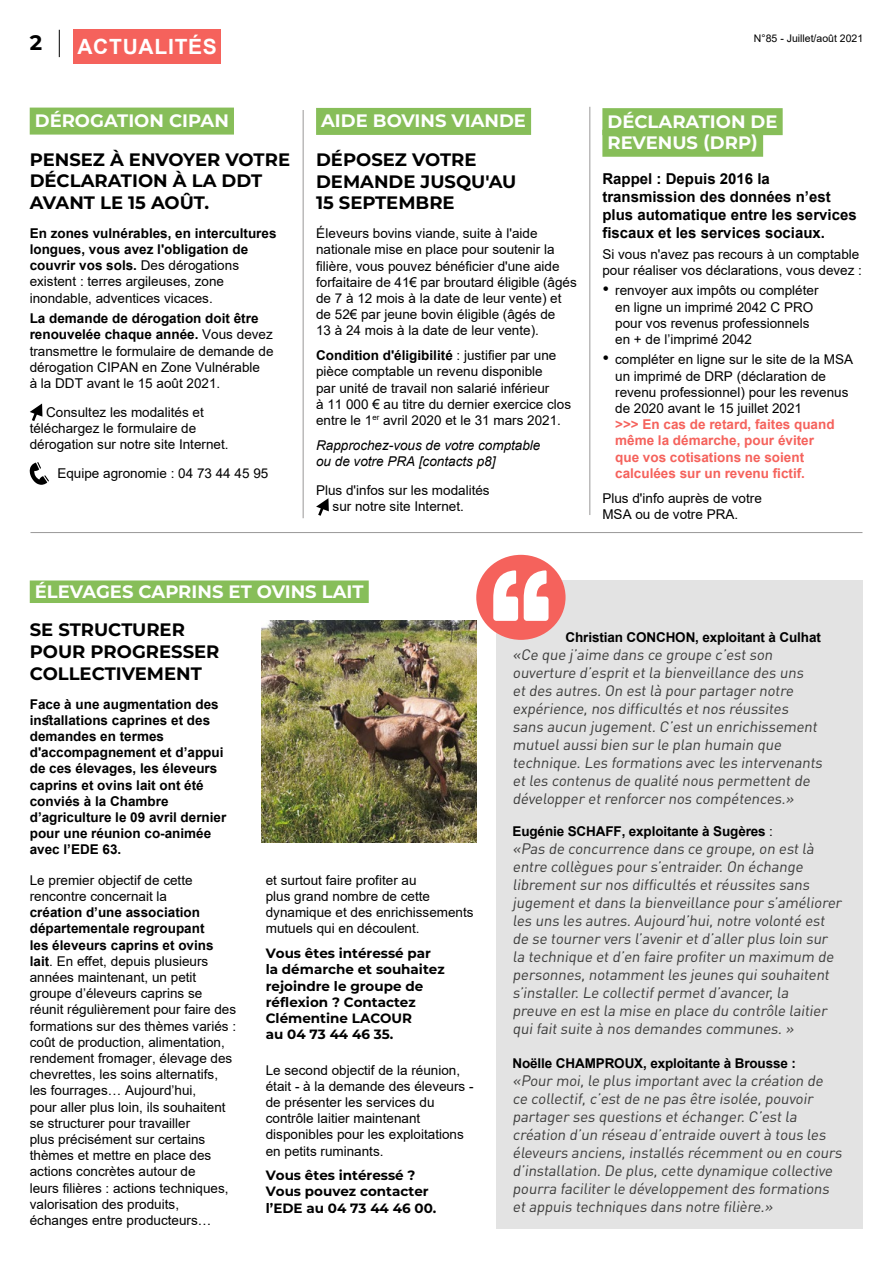
<style>
.page{position:relative;width:893px;height:1263px;background:#fff}
.page>*{position:absolute;margin:0;border:0;box-sizing:border-box;transform-origin:0 0}
.t1{font:700 21px "Arial";letter-spacing:.035em;color:#fff}
.t2{font:700 21px "Montserrat";color:#000}
.t3{font:700 18px/21.6px "Montserrat";color:#000}
.t4{font:700 18px/21.6px "Montserrat";color:#fff}
.t5{font:15px/18px "DIN Pro";letter-spacing:-.01em;color:#3c3c3b}
.t6{font:700 15px/18px "Arial";color:#000}
.t7{font:13.5px/16.2px "Arial";color:#000}
.t8{font:700 13.5px/16.2px "Arial";color:#000}
.t9{font:700 13.5px/16.2px "Montserrat";color:#000}
.t10{font:700 13.5px/16.2px "Arial";color:#f5625c}
.t11{font:italic 13.5px/16.2px "Arial";color:#000}
.t12{font:10.5px "Arial";color:#000}
.s1{font-weight:400}
.s2{font-weight:700}
.s3{font-family:"Montserrat";font-weight:700;font-size:18px}
</style>
<div class="page">
<svg style="left:59px;top:30px;width:1px;height:27px"></svg>
<div style="left:74px;top:30px;width:147px;height:34px;background:#f5625c"></div>
<hr style="left:30px;top:532px;width:832px;height:1px;background:#999898">
<hr style="left:303px;top:110px;width:1px;height:408px;background:#999898">
<div style="left:30px;top:108px;width:204px;height:27px;background:#87be59"></div>
<svg style="left:30px;top:403px;width:12px;height:18px"></svg>
<div style="left:30px;top:580px;width:339px;height:23px;background:#87be59"></div>
<div style="left:316px;top:108px;width:215px;height:27px;background:#87be59"></div>
<svg style="left:316px;top:498px;width:13px;height:18px"></svg>
<svg style="left:30px;top:462px;width:19px;height:23px"></svg>
<div style="left:602px;top:108px;width:181px;height:27px;background:#87be59"></div>
<div style="left:602px;top:130px;width:161px;height:27px;background:#87be59"></div>
<div style="left:495px;top:580px;width:367px;height:649px;background:#e3e3e3"></div>
<img style="left:262px;top:621px;width:214px;height:222px">
<hr style="left:590px;top:107px;width:1px;height:408px;background:#999898">
<div style="left:476px;top:555px;width:90px;height:85px;background:#f5625c;border-radius:50%"></div>
<svg style="left:524px;top:570px;width:25px;height:51px"></svg>
<svg style="left:493px;top:570px;width:25px;height:51px"></svg>
<h1 class="t2" style="left:30px;top:27px;width:14px">2</h1>
<p class="t12" style="left:754px;top:31px;width:111px">N°85 - Juillet/août 2021</p>
<h1 class="t1" style="left:77px;top:32px;width:141px">ACTUALITÉS</h1>
<h2 class="t4" style="left:35px;top:109px;width:196px">DÉROGATION CIPAN</h2>
<h2 class="t3" style="left:30px;top:148px;width:262px">PENSEZ À ENVOYER VOTRE<br>DÉCLARATION À LA DDT<br>AVANT LE 15 AOÛT.</h2>
<p class="t8" style="left:30px;top:225px;width:248px">En zones vulnérables, en intercultures longues, vous avez l'obligation de couvrir vos sols. <span class="s1">Des dérogations existent : terres argileuses, zone inondable, adventices vicaces.</span></p>
<p class="t7" style="left:30px;top:310px;width:245px"><span class="s2">La demande de dérogation doit être renouvelée chaque année.</span> Vous devez transmettre le formulaire de demande de dérogation CIPAN en Zone Vulnérable<br>à la DDT avant le 15 août 2021.</p>
<p class="t7" style="left:30px;top:404px;width:200px;text-indent:17px">Consultez les modalités et téléchargez le formulaire de dérogation sur notre site Internet.</p>
<p class="t7" style="left:57px;top:465px;width:212px">Equipe agronomie : 04 73 44 45 95</p>
<h2 class="t4" style="left:321px;top:109px;width:206px">AIDE BOVINS VIANDE</h2>
<h2 class="t3" style="left:316px;top:148px;width:202px">DÉPOSEZ VOTRE<br>DEMANDE JUSQU'AU<br>15 SEPTEMBRE</h2>
<p class="t7" style="left:316px;top:225px;width:262px">Éleveurs bovins viande, suite à l'aide nationale mise en place pour soutenir la filière, vous pouvez bénéficier d'une aide forfaitaire de 41€ par broutard éligible (âgés de 7 à 12 mois à la date de leur vente) et de 52€ par jeune bovin éligible (âgés de<br>13 à 24 mois à la date de leur vente).</p>
<p class="t7" style="left:316px;top:347px;width:257px"><span class="s2">Condition d'éligibilité</span> : justifier par une pièce comptable un revenu disponible<br>par unité de travail non salarié inférieur<br>à 11 000 € au titre du dernier exercice clos entre le 1<sup>er</sup> avril 2020 et le 31 mars 2021.</p>
<p class="t11" style="left:316px;top:437px;width:226px">Rapprochez-vous de votre comptable ou de votre PRA [contacts p8]</p>
<p class="t7" style="left:333px;top:482px;width:159px;text-indent:-17px">Plus d'infos sur les modalités sur notre site Internet.</p>
<h2 class="t4" style="left:607px;top:110px;width:172px">DÉCLARATION DE<br>REVENUS (DRP)</h2>
<p class="t6" style="left:602px;top:170px;width:256px">Rappel : Depuis 2016 la transmission des données n’est plus automatique entre les services fiscaux et les services sociaux.</p>
<p class="t7" style="left:602px;top:246px;width:261px">Si vous n'avez pas recours à un comptable pour réaliser vos déclarations, vous devez :</p>
<p class="t7" style="left:615px;top:282px;width:205px;text-indent:-13px"><span class="s3">•</span> renvoyer aux impôts ou compléter en ligne un imprimé 2042 C PRO pour vos revenus professionnels en + de l’imprimé 2042</p>
<p class="t7" style="left:615px;top:351px;width:239px;text-indent:-13px"><span class="s3">•</span> compléter en ligne sur le site de la MSA un imprimé de DRP (déclaration de revenu professionnel) pour les revenus de 2020 avant le 15 juillet 2021</p>
<p class="t10" style="left:615px;top:417px;width:221px">&gt;&gt;&gt; En cas de retard, faites quand même la démarche, pour éviter que vos cotisations ne soient calculées sur un revenu fictif.</p>
<p class="t7" style="left:602px;top:490px;width:161px">Plus d'info auprès de votre<br>MSA ou de votre PRA.</p>
<h2 class="t4" style="left:35px;top:580px;width:330px">ÉLEVAGES CAPRINS ET OVINS LAIT</h2>
<h2 class="t3" style="left:30px;top:618px;width:191px">SE STRUCTURER<br>POUR PROGRESSER<br>COLLECTIVEMENT</h2>
<p class="t8" style="left:30px;top:696px;width:198px">Face à une augmentation des installations caprines et des demandes en termes d'accompagnement et d’appui de ces élevages, les éleveurs caprins et ovins lait ont été conviés à la Chambre d’agriculture le 09 avril dernier pour une réunion co-animée avec l’EDE 63.</p>
<p class="t7" style="left:30px;top:872px;width:164px">Le premier objectif de cette rencontre concernait la</p>
<p class="t7" style="left:30px;top:904px;width:208px"><span class="s2">création d’une association départementale regroupant<br>les éleveurs caprins et ovins lait</span>. En effet, depuis plusieurs années maintenant, un petit groupe d’éleveurs caprins se réunit régulièrement pour faire des formations sur des thèmes variés : coût de production, alimentation, rendement fromager, élevage des chevrettes, les soins alternatifs, les fourrages… Aujourd’hui,<br>pour aller plus loin, ils souhaitent se structurer pour travailler<br>plus précisément sur certains thèmes et mettre en place des actions concrètes autour de<br>leurs filières : actions techniques, valorisation des produits, échanges entre producteurs…</p>
<p class="t7" style="left:266px;top:872px;width:209px">et surtout faire profiter au<br>plus grand nombre de cette dynamique et des enrichissements mutuels qui en découlent.</p>
<p class="t9" style="left:266px;top:944px;width:180px">Vous êtes intéressé par la démarche et souhaitez rejoindre le groupe de réflexion ? Contactez<br>Clémentine LACOUR<br>au 04 73 44 46 35.</p>
<p class="t7" style="left:266px;top:1061px;width:209px">Le second objectif de la réunion, était - à la demande des éleveurs - de présenter les services du contrôle laitier maintenant disponibles pour les exploitations en petits ruminants.</p>
<p class="t9" style="left:266px;top:1167px;width:172px">Vous êtes intéressé ?<br>Vous pouvez contacter l’EDE au 04 73 44 46 00.</p>
<p class="t8" style="left:566px;top:629px;width:257px">Christian CONCHON, exploitant à Culhat</p>
<p class="t5" style="left:512px;top:644px;width:314px">«Ce que j ’aime dans ce groupe c’estson ouverture d’espritetla bienveillance des uns etdes autres.On estlà pour partager notre expérience,nos difficultés etnos réussites sans aucun jugement.C’estun enrichissement mutuelaussibien sur le plan humain que technique.Les formations avec les intervenants etles contenus de qualité nous permettentde développer etrenforcer nos compétences.»</p>
<p class="t8" style="left:512px;top:823px;width:262px">Eugénie SCHAFF, exploitante à Sugères <span class="s1">:</span></p>
<p class="t5" style="left:512px;top:839px;width:333px">«Pas de concurrence dans ce groupe,on estlà entre collègues pour s’entraider.On échange librementsur nos difficultés etréussites sans jugementetdans la bienveillance pour s’améliorer les uns les autres.Aujourd’hui,notre volonté est de se tourner vers l’avenir etd’aller plus loin sur la technique etd’en faire profiter un maximum de personnes,notammentles jeunes quisouhaitent s’installer.Le collectifpermetd’avancer,la<br>preuve en estla mise en place du contrôle laitier quifaitsuite à nos demandes communes.»</p>
<p class="t8" style="left:512px;top:1055px;width:285px">Noëlle CHAMPROUX, exploitante à Brousse :</p>
<p class="t5" style="left:512px;top:1071px;width:334px">«Pour moi,le plus importantavec la création de ce collectif,c’estde ne pas être isolée,pouvoir partager ses questions etéchanger.C’estla création d’un réseau d’entraide ouvertà tous les éleveurs anciens,installés récemmentou en cours d’installation.De plus,cette dynamique collective pourra faciliter le développementdes formations etappuis techniques dans notre filière.»</p>
</div>
